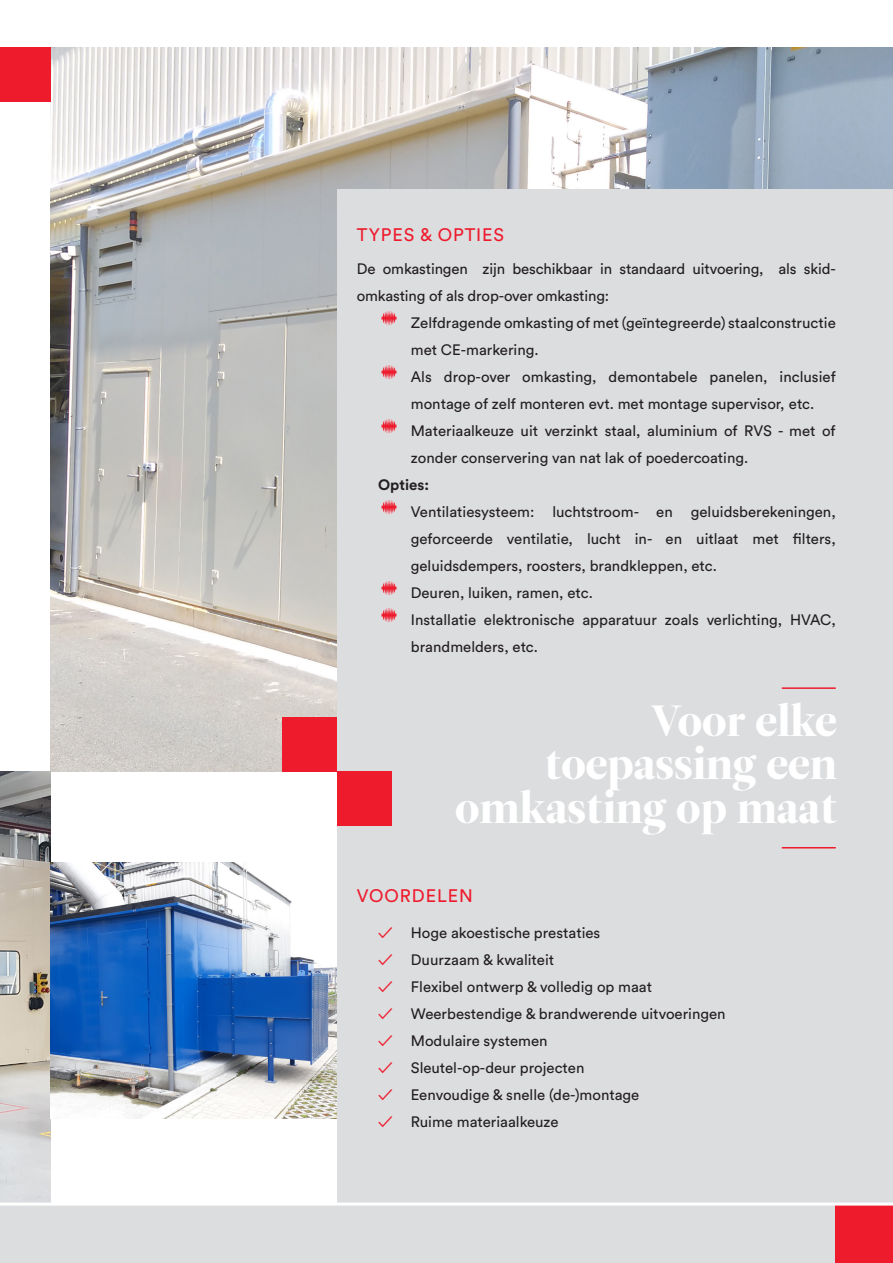
<style>
.page{position:relative;width:893px;height:1263px;background:#fff}
.page>*{position:absolute;margin:0;border:0;box-sizing:border-box;transform-origin:0 0}
.t1{font:43.5px "Leitura Display";color:#fff}
.t2{font:18px "Circular Std";letter-spacing:.05em;color:#ee1b2d}
.t3{font:15px/27px "Circular Std";color:#231f20}
.t4{font:700 15px "Circular Std";color:#231f20}
.s1{color:#ee1b2d}
</style>
<div class="page">
<img style="left:51px;top:48px;width:842px;height:724px">
<div style="left:337px;top:189px;width:556px;height:1029px;background:#dcdddf"></div>
<img style="left:0;top:772px;width:51px;height:430px">
<img style="left:51px;top:862px;width:286px;height:256px">
<div style="left:0;top:1205px;width:893px;height:58px;background:#dcdddf"></div>
<div style="left:283px;top:718px;width:54px;height:54px;background:#ee1b2d"></div>
<div style="left:337px;top:772px;width:54px;height:54px;background:#ee1b2d"></div>
<div style="left:0;top:48px;width:51px;height:54px;background:#ee1b2d"></div>
<div style="left:836px;top:1205px;width:57px;height:58px;background:#ee1b2d"></div>
<hr style="left:0;top:1202px;width:893px;height:3px;background:#fff">
<hr style="left:782px;top:687px;width:54px;height:2px;background:#ee1b2d">
<hr style="left:782px;top:847px;width:54px;height:1px;background:#ee1b2d">
<img style="left:381px;top:311px;width:16px;height:15px">
<img style="left:381px;top:365px;width:16px;height:15px">
<img style="left:381px;top:419px;width:16px;height:15px">
<img style="left:381px;top:500px;width:16px;height:15px">
<img style="left:381px;top:581px;width:16px;height:15px">
<img style="left:381px;top:608px;width:16px;height:15px">
<p class="t2" style="left:357px;top:224px;width:149px">TYPES &amp; OPTIES</p>
<p class="t3" style="left:357px;top:255px;width:480px">De omkastingen zijn beschikbaar in standaard uitvoering, als skid&shy;omkasting of als drop-over omkasting:</p>
<p class="t3" style="left:411px;top:309px;width:426px">Zelfdragende omkasting of met (geïntegreerde) staalconstructie met CE-markering.</p>
<p class="t3" style="left:411px;top:363px;width:426px">Als drop-over omkasting, demontabele panelen, inclusief montage of zelf monteren evt. met montage supervisor, etc.</p>
<p class="t3" style="left:411px;top:417px;width:426px">Materiaalkeuze uit verzinkt staal, aluminium of RVS - met of zonder conservering van nat lak of poedercoating.</p>
<p class="t4" style="left:378px;top:475px;width:52px">Opties:</p>
<p class="t3" style="left:411px;top:498px;width:426px;text-align:justify">Ventilatiesysteem: luchtstroom- en geluidsberekeningen, geforceerde ventilatie, lucht in- en uitlaat met filters, geluidsdempers, roosters, brandkleppen, etc.</p>
<p class="t3" style="left:411px;top:579px;width:184px">Deuren, luiken, ramen, etc.</p>
<p class="t3" style="left:411px;top:606px;width:426px">Installatie elektronische apparatuur zoals verlichting, HVAC, brandmelders, etc.</p>
<h1 class="t1" style="left:652px;top:695px;width:187px">Voor elke</h1>
<h1 class="t1" style="left:545px;top:738px;width:293px">toepassing een</h1>
<h1 class="t1" style="left:455px;top:782px;width:383px">omkasting op maat</h1>
<p class="t2" style="left:357px;top:885px;width:118px">VOORDELEN</p>
<p class="t3" style="left:378px;top:919px;width:224px"><span class="s1">✓</span> Hoge akoestische prestaties</p>
<p class="t3" style="left:378px;top:946px;width:178px"><span class="s1">✓</span> Duurzaam &amp; kwaliteit</p>
<p class="t3" style="left:378px;top:973px;width:275px"><span class="s1">✓</span> Flexibel ontwerp &amp; volledig op maat</p>
<p class="t3" style="left:378px;top:1000px;width:349px"><span class="s1">✓</span> Weerbestendige &amp; brandwerende uitvoeringen</p>
<p class="t3" style="left:378px;top:1027px;width:171px"><span class="s1">✓</span> Modulaire systemen</p>
<p class="t3" style="left:378px;top:1054px;width:208px"><span class="s1">✓</span> Sleutel-op-deur projecten</p>
<p class="t3" style="left:378px;top:1081px;width:263px"><span class="s1">✓</span> Eenvoudige &amp; snelle (de-)montage</p>
<p class="t3" style="left:378px;top:1108px;width:182px"><span class="s1">✓</span> Ruime materiaalkeuze</p>
</div>
